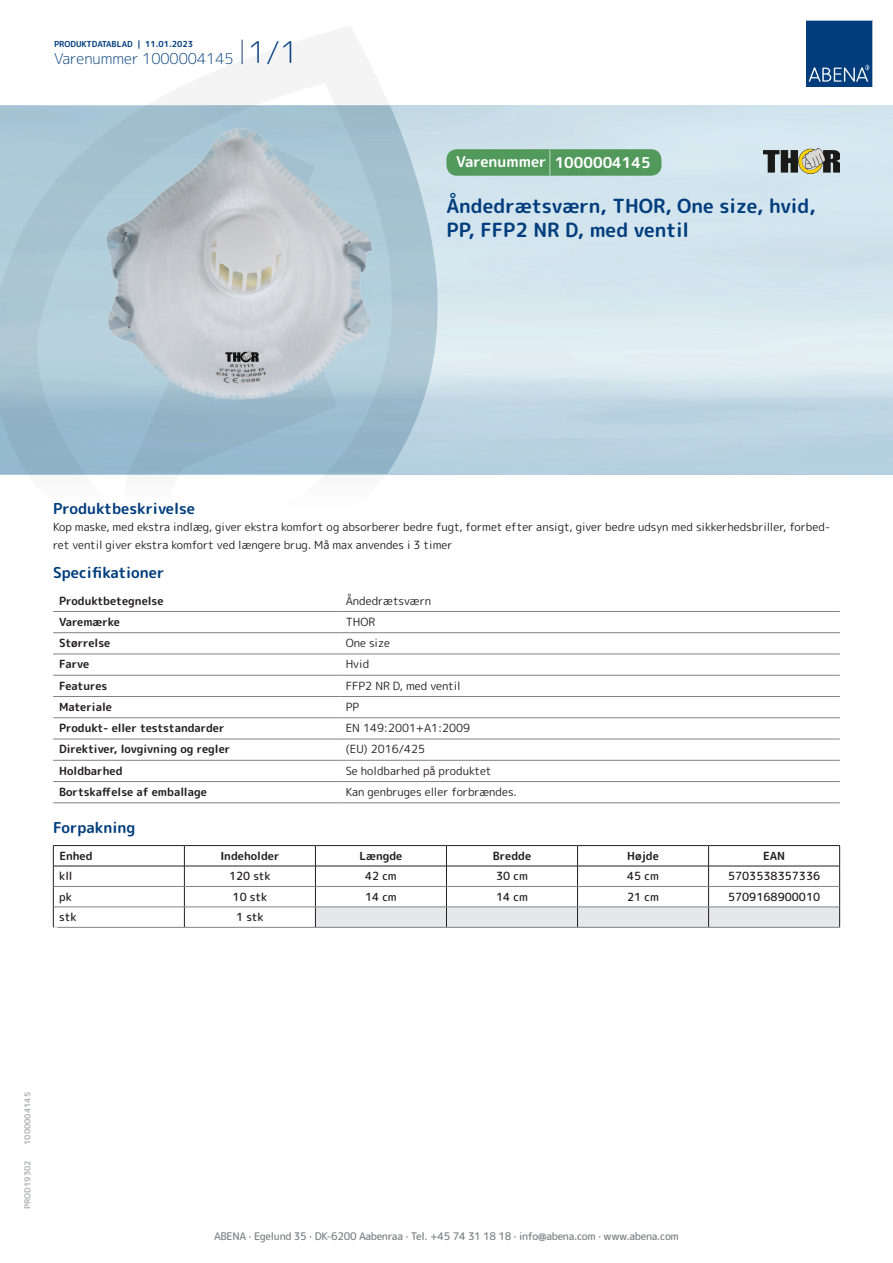
<style>
.page{position:relative;width:893px;height:1263px;background:#fff}
.page>*{position:absolute;margin:0;border:0;box-sizing:border-box;transform-origin:0 0}
.t1{font:700 19.5px/24px "Rounded Mplus 1 c";color:#013d7d}
.t2{font:700 15px "Rounded Mplus 1 c";color:#013d7d}
.t3{font:300 15px "Rounded Mplus 1 c";color:#013d7d}
.t4{font:700 15px "Rounded Mplus 1 c";color:#fff}
.t5{font:11.25px/18px "Rounded Mplus 1 c";color:#231f20}
.t6{font:700 11.25px "Rounded Mplus 1 c";color:#231f20}
.t7{font:500 11.25px "Rounded Mplus 1 c";color:#231f20}
.t8{font:500 10.5px "Rounded Mplus 1 c";letter-spacing:-.03em;color:#808285}
.t9{font:700 10.5px "Rounded Mplus 1 c";color:#fff}
.t10{font:700 8.25px "Rounded Mplus 1 c";color:#013d7d}
.t11{font:700 8.25px "Rounded Mplus 1 c";color:#b2b3b7}
.s1{font-size:30px}
.s2{font-size:25.5px}
</style>
<div class="page">
<img style="left:439px;top:106px;width:454px;height:368px">
<svg style="left:0;top:26px;width:439px;height:449px"></svg>
<svg style="left:0;top:106px;width:438px;height:368px;background:#a4c2d2"></svg>
<svg style="left:242px;top:40px;width:1px;height:24px"></svg>
<svg style="left:806px;top:20px;width:67px;height:67px;background:#144b86"></svg>
<img style="left:105px;top:127px;width:268px;height:275px">
<hr style="left:53px;top:611px;width:287px;height:1px;background:#808285">
<hr style="left:340px;top:611px;width:500px;height:1px;background:#808285">
<hr style="left:53px;top:632px;width:287px;height:1px;background:#808285">
<hr style="left:340px;top:632px;width:500px;height:1px;background:#808285">
<hr style="left:53px;top:654px;width:287px;height:1px;background:#808285">
<hr style="left:340px;top:654px;width:500px;height:1px;background:#808285">
<hr style="left:53px;top:675px;width:287px;height:1px;background:#808285">
<hr style="left:340px;top:675px;width:500px;height:1px;background:#808285">
<hr style="left:53px;top:696px;width:287px;height:1px;background:#808285">
<hr style="left:340px;top:696px;width:500px;height:1px;background:#808285">
<hr style="left:53px;top:717px;width:287px;height:1px;background:#808285">
<hr style="left:340px;top:717px;width:500px;height:1px;background:#808285">
<hr style="left:53px;top:739px;width:287px;height:1px;background:#808285">
<hr style="left:340px;top:739px;width:500px;height:1px;background:#808285">
<hr style="left:53px;top:760px;width:287px;height:1px;background:#808285">
<hr style="left:340px;top:760px;width:500px;height:1px;background:#808285">
<hr style="left:53px;top:781px;width:287px;height:1px;background:#808285">
<hr style="left:340px;top:781px;width:500px;height:1px;background:#808285">
<hr style="left:53px;top:802px;width:287px;height:1px;background:#808285">
<hr style="left:340px;top:802px;width:500px;height:1px;background:#808285">
<hr style="left:53px;top:845px;width:131px;height:1px;background:#231f20">
<hr style="left:184px;top:845px;width:131px;height:1px;background:#231f20">
<hr style="left:315px;top:845px;width:131px;height:1px;background:#231f20">
<hr style="left:446px;top:845px;width:131px;height:1px;background:#231f20">
<hr style="left:577px;top:845px;width:132px;height:1px;background:#231f20">
<hr style="left:709px;top:845px;width:131px;height:1px;background:#231f20">
<hr style="left:53px;top:866px;width:131px;height:1px;background:#231f20">
<hr style="left:184px;top:866px;width:131px;height:1px;background:#231f20">
<svg style="left:53px;top:846px;width:1px;height:81px"></svg>
<svg style="left:184px;top:846px;width:1px;height:81px"></svg>
<svg style="left:315px;top:846px;width:525px;height:81px"></svg>
<hr style="left:54px;top:886px;width:130px;height:1px;background:#808285">
<hr style="left:184px;top:886px;width:131px;height:1px;background:#808285">
<hr style="left:315px;top:886px;width:131px;height:1px;background:#808285">
<hr style="left:446px;top:886px;width:131px;height:1px;background:#808285">
<hr style="left:577px;top:886px;width:132px;height:1px;background:#808285">
<hr style="left:709px;top:886px;width:130px;height:1px;background:#808285">
<hr style="left:54px;top:907px;width:130px;height:1px;background:#808285">
<hr style="left:184px;top:907px;width:131px;height:1px;background:#808285">
<hr style="left:315px;top:907px;width:131px;height:1px;background:#808285">
<hr style="left:446px;top:907px;width:131px;height:1px;background:#808285">
<hr style="left:577px;top:907px;width:132px;height:1px;background:#808285">
<hr style="left:709px;top:907px;width:130px;height:1px;background:#808285">
<hr style="left:53px;top:927px;width:131px;height:1px;background:#808285">
<hr style="left:184px;top:927px;width:131px;height:1px;background:#808285">
<hr style="left:315px;top:927px;width:131px;height:1px;background:#808285">
<hr style="left:446px;top:927px;width:131px;height:1px;background:#808285">
<hr style="left:577px;top:927px;width:132px;height:1px;background:#808285">
<hr style="left:709px;top:927px;width:131px;height:1px;background:#808285">
<div style="left:446px;top:149px;width:215px;height:27px;background:#52995c;border-radius:10px"></div>
<img style="left:763px;top:148px;width:77px;height:25px">
<p class="t10" style="left:54px;top:38px;width:141px">PRODUKTDATABLAD | 11.01.2023</p>
<h2 class="t3" style="left:54px;top:48px;width:246px">Varenummer 1000004145 <span class="s1">1/1</span></h2>
<h2 class="t4" style="left:456px;top:152px;width:196px">Varenummer <span class="s2">|</span> 1000004145</h2>
<h1 class="t1" style="left:446px;top:194px;width:371px">Åndedrætsværn, THOR, One size, hvid,<br>PP, FFP2 NR D, med ventil</h1>
<h2 class="t2" style="left:53px;top:498px;width:143px">Produktbeskrivelse</h2>
<p class="t5" style="left:53px;top:517px;width:779px">Kop maske, med ekstra indlæg, giver ekstra komfort og absorberer bedre fugt, formet efter ansigt, giver bedre udsyn med sikkerhedsbriller, forbed&shy;ret ventil giver ekstra komfort ved længere brug. Må max anvendes i 3 timer</p>
<h2 class="t2" style="left:53px;top:562px;width:113px">Specifikationer</h2>
<p class="t6" style="left:59px;top:592px;width:106px">Produktbetegnelse</p>
<p class="t5" style="left:346px;top:591px;width:87px">Åndedrætsværn</p>
<p class="t6" style="left:59px;top:614px;width:62px">Varemærke</p>
<p class="t5" style="left:346px;top:613px;width:31px">THOR</p>
<p class="t6" style="left:59px;top:635px;width:53px">Størrelse</p>
<p class="t5" style="left:346px;top:634px;width:46px">One size</p>
<p class="t6" style="left:59px;top:656px;width:32px">Farve</p>
<p class="t5" style="left:346px;top:655px;width:25px">Hvid</p>
<p class="t6" style="left:59px;top:678px;width:50px">Features</p>
<p class="t5" style="left:346px;top:676px;width:116px">FFP2 NR D, med ventil</p>
<p class="t6" style="left:59px;top:699px;width:54px">Materiale</p>
<p class="t5" style="left:346px;top:698px;width:15px">PP</p>
<p class="t6" style="left:59px;top:720px;width:167px">Produkt- eller teststandarder</p>
<p class="t5" style="left:346px;top:719px;width:126px">EN 149:2001+A1:2009</p>
<p class="t6" style="left:59px;top:741px;width:173px">Direktiver, lovgivning og regler</p>
<p class="t5" style="left:346px;top:740px;width:81px">(EU) 2016/425</p>
<p class="t6" style="left:59px;top:763px;width:65px">Holdbarhed</p>
<p class="t5" style="left:346px;top:762px;width:147px">Se holdbarhed på produktet</p>
<p class="t6" style="left:59px;top:784px;width:149px">Bortskaffelse af emballage</p>
<p class="t5" style="left:346px;top:783px;width:173px">Kan genbruges eller forbrændes.</p>
<h2 class="t2" style="left:53px;top:817px;width:84px">Forpakning</h2>
<p class="t6" style="left:59px;top:848px;width:35px">Enhed</p>
<p class="t6" style="left:220px;top:848px;width:61px">Indeholder</p>
<p class="t6" style="left:359px;top:848px;width:44px">Længde</p>
<p class="t6" style="left:493px;top:848px;width:40px">Bredde</p>
<p class="t6" style="left:627px;top:848px;width:33px">Højde</p>
<p class="t6" style="left:763px;top:848px;width:24px">EAN</p>
<p class="t7" style="left:59px;top:868px;width:15px">kll</p>
<p class="t7" style="left:229px;top:868px;width:43px">120 stk</p>
<p class="t7" style="left:365px;top:868px;width:33px">42 cm</p>
<p class="t7" style="left:496px;top:868px;width:33px">30 cm</p>
<p class="t7" style="left:627px;top:868px;width:33px">45 cm</p>
<p class="t7" style="left:728px;top:868px;width:94px">5703538357336</p>
<p class="t7" style="left:59px;top:889px;width:14px">pk</p>
<p class="t7" style="left:233px;top:889px;width:36px">10 stk</p>
<p class="t7" style="left:365px;top:889px;width:33px">14 cm</p>
<p class="t7" style="left:496px;top:889px;width:33px">14 cm</p>
<p class="t7" style="left:627px;top:889px;width:33px">21 cm</p>
<p class="t7" style="left:728px;top:889px;width:94px">5709168900010</p>
<p class="t7" style="left:59px;top:909px;width:19px">stk</p>
<p class="t7" style="left:236px;top:909px;width:29px">1 stk</p>
<p class="t9" style="left:53px;top:923px;width:7px">*</p>
<p class="t11" style="left:22px;top:1145px;width:54px;rotate:-90deg">1000004145</p>
<p class="t11" style="left:22px;top:1209px;width:50px;rotate:-90deg">PROD19302</p>
<p class="t8" style="left:214px;top:1229px;width:466px">ABENA · Egelund 35 · DK-6200 Aabenraa · Tel. +45 74 31 18 18 · info@abena.com · www.abena.com</p>
</div>
